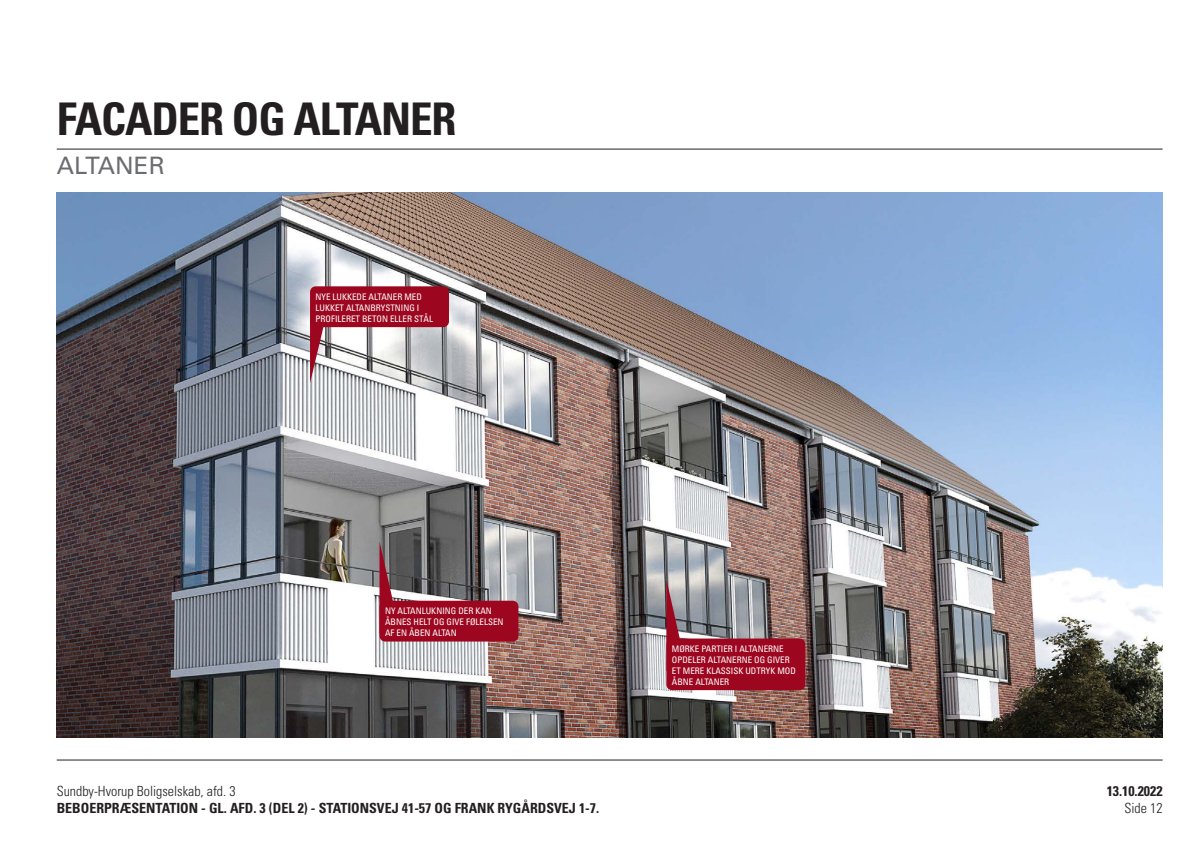
<style>
.page{position:relative;width:1191px;height:842px;background:#fff}
.page>*{position:absolute;margin:0;border:0;box-sizing:border-box;transform-origin:0 0}
.Afsnit_overskrift{font:700 condensed 45px "Univers LT";letter-spacing:-.025em;color:#231f20}
.Lille_overskrift{font:24px "Univers LT";color:#6c6d70}
.t1{font:700 condensed 14px "Univers LT";color:#231f20}
.t2{font:300 condensed 14px "Univers LT";color:#231f20}
.t3{font:condensed 9px/10.8px "Univers LT";color:#fff}
</style>
<div class="page">
<hr style="left:57px;top:760px;width:1105px;height:1px;background:#231f20">
<hr style="left:57px;top:149px;width:1105px;height:1px;background:#231f20">
<img style="left:57px;top:193px;width:1105px;height:544px">
<svg style="left:310px;top:324px;width:15px;height:59px"></svg>
<div style="left:310px;top:286px;width:139px;height:41px;background:#9d061f;border-radius:6px"></div>
<svg style="left:379px;top:541px;width:21px;height:63px"></svg>
<div style="left:379px;top:601px;width:139px;height:40px;background:#9d061f;border-radius:6px"></div>
<svg style="left:666px;top:579px;width:21px;height:62px"></svg>
<div style="left:666px;top:638px;width:139px;height:52px;background:#9d061f;border-radius:6px"></div>
<p class="Afsnit_overskrift" style="left:57px;top:91px;width:401px">FACADER OG ALTANER</p>
<p class="Lille_overskrift" style="left:57px;top:151px;width:109px">ALTANER</p>
<p class="t3" style="left:315px;top:291px;width:119px">NYE LUKKEDE ALTANER MED<br>LUKKET ALTANBRYSTNING I<br>PROFILERET BETON ELLER STÅL</p>
<p class="t3" style="left:385px;top:606px;width:120px">NY ALTANLUKNING DER KAN<br>ÅBNES HELT OG GIVE FØLELSEN<br>AF EN ÅBEN ALTAN</p>
<h3 class="t2" style="left:57px;top:783px;width:180px">Sundby-Hvorup Boligselskab, afd. 3</h3>
<h3 class="t1" style="left:57px;top:800px;width:544px">BEBOERPRÆSENTATION - GL. AFD. 3 (DEL 2) - STATIONSVEJ 41-57 OG FRANK RYGÅRDSVEJ 1-7.</h3>
<p class="t3" style="left:672px;top:643px;width:126px">MØRKE PARTIER I ALTANERNE<br>OPDELER ALTANERNE OG GIVER<br>ET MERE KLASSISK UDTRYK MOD<br>ÅBNE ALTANER</p>
<h3 class="t1" style="left:1106px;top:783px;width:57px">13.10.2022</h3>
<h3 class="t2" style="left:1124px;top:800px;width:40px">Side 12</h3>
</div>
